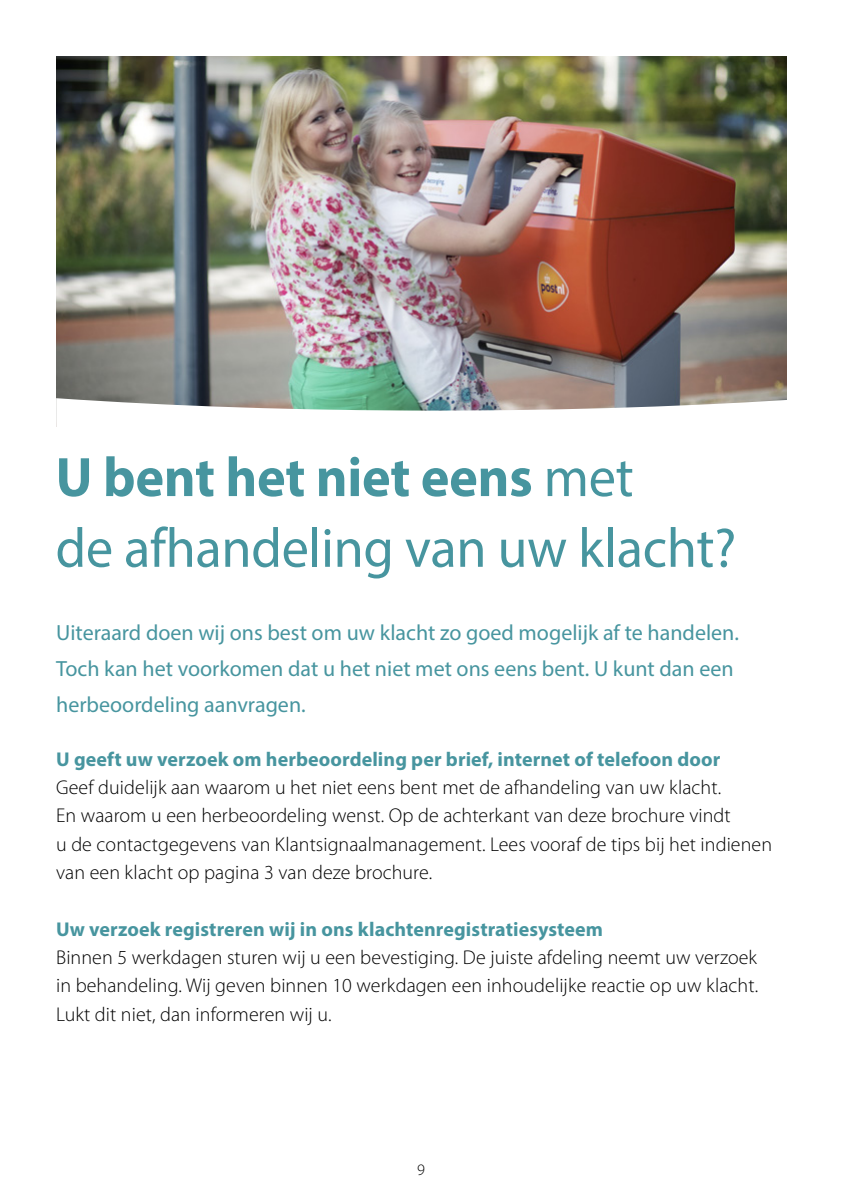
<style>
.page{position:relative;width:842px;height:1191px;background:#fff}
.page>*{position:absolute;margin:0;border:0;box-sizing:border-box;transform-origin:0 0}
.t1{font:56px/70.8px "Myriad Pro";letter-spacing:-.005em;color:#47959f}
.t2{font:22px/36px "Myriad Pro";color:#47959f}
.t3{font:300 20px/28.4px "Myriad Pro";letter-spacing:.005em;color:#000}
.t4{font:700 20px "Myriad Pro";letter-spacing:.005em;color:#47959f}
.t5{font:300 16px "Myriad Pro";color:#000}
.s1{font-weight:700}
</style>
<div class="page">
<img style="left:57px;top:57px;width:730px;height:341px">
<svg style="left:56px;top:398px;width:731px;height:29px"></svg>
<h1 class="t1" style="left:56px;top:441px;width:682px"><span class="s1">U bent het niet eens</span> met<br>de afhandeling van uw klacht?</h1>
<p class="t2" style="left:56px;top:614px;width:684px">Uiteraard doen wij ons best om uw klacht zo goed mogelijk af te handelen.<br>Toch kan het voorkomen dat u het niet met ons eens bent. U kunt dan een herbeoordeling aanvragen.</p>
<p class="t4" style="left:56px;top:746px;width:666px">U geeft uw verzoek om herbeoordeling per brief, internet of telefoon door</p>
<p class="t3" style="left:56px;top:773px;width:717px">Geef duidelijk aan waarom u het niet eens bent met de afhandeling van uw klacht.<br>En waarom u een herbeoordeling wenst. Op de achterkant van deze brochure vindt<br>u de contactgegevens van Klantsignaalmanagement. Lees vooraf de tips bij het indienen van een klacht op pagina 3 van deze brochure.</p>
<p class="t4" style="left:56px;top:916px;width:548px">Uw verzoek registreren wij in ons klachtenregistratiesysteem</p>
<p class="t3" style="left:56px;top:943px;width:703px;text-align:justify">Binnen 5 werkdagen sturen wij u een bevestiging. De juiste afdeling neemt uw verzoek in behandeling. Wij geven binnen 10 werkdagen een inhoudelijke reactie op uw klacht.<br>Lukt dit niet, dan informeren wij u.</p>
<p class="t5" style="left:417px;top:1159px;width:9px">9</p>
</div>
